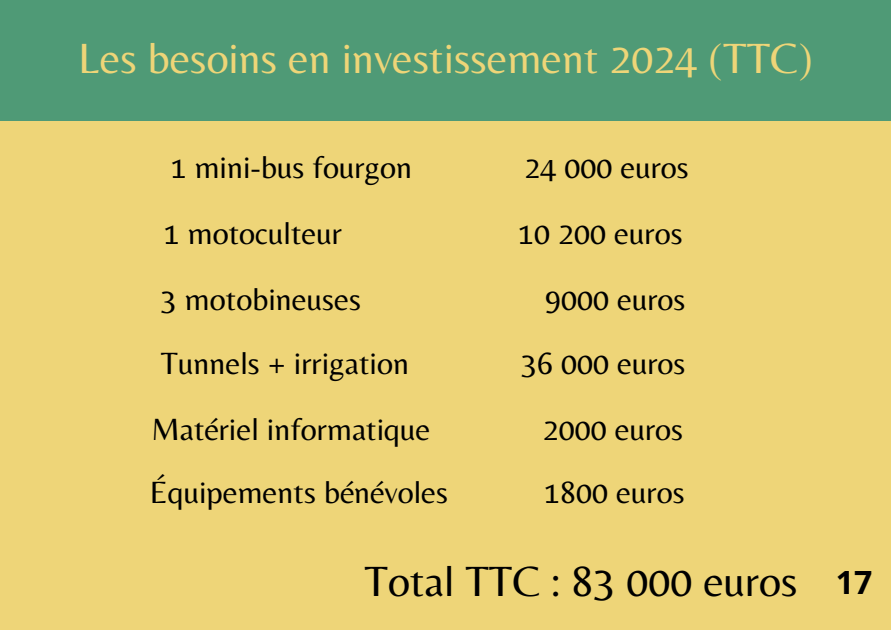
<style>
.page{position:relative;width:891px;height:630px;background:#eed578}
.page>*{position:absolute;margin:0;border:0;box-sizing:border-box;transform-origin:0 0}
.t1{font:44px "Belleza";color:#eed578}
.t2{font:44px "Belleza";color:#000}
.t3{font:32px "Belleza";color:#000}
.s1{font-family:"Open Sans";font-weight:700;font-size:32px}
</style>
<div class="page">
<div style="left:0;top:0;width:891px;height:121px;background:#4f9a76"></div>
<h1 class="t1" style="left:78px;top:32px;width:736px">Les besoins en investissement 2024 (TTC)</h1>
<p class="t3" style="left:171px;top:148px;width:243px">1 mini-bus fourgon</p>
<p class="t3" style="left:524px;top:148px;width:166px">24 000 euros</p>
<p class="t3" style="left:164px;top:214px;width:180px">1 motoculteur</p>
<p class="t3" style="left:518px;top:214px;width:166px">10 200 euros</p>
<p class="t3" style="left:161px;top:281px;width:202px">3 motobineuses</p>
<p class="t3" style="left:545px;top:281px;width:142px">9000 euros</p>
<p class="t3" style="left:161px;top:344px;width:250px">Tunnels + irrigation</p>
<p class="t3" style="left:521px;top:344px;width:166px">36 000 euros</p>
<p class="t3" style="left:151px;top:410px;width:281px">Matériel informatique</p>
<p class="t3" style="left:543px;top:410px;width:142px">2000 euros</p>
<p class="t3" style="left:150px;top:473px;width:300px">Équipements bénévoles</p>
<p class="t3" style="left:544px;top:473px;width:142px">1800 euros</p>
<h1 class="t2" style="left:365px;top:555px;width:509px">Total TTC : 83 000 euros <span class="s1">17</span></h1>
</div>
